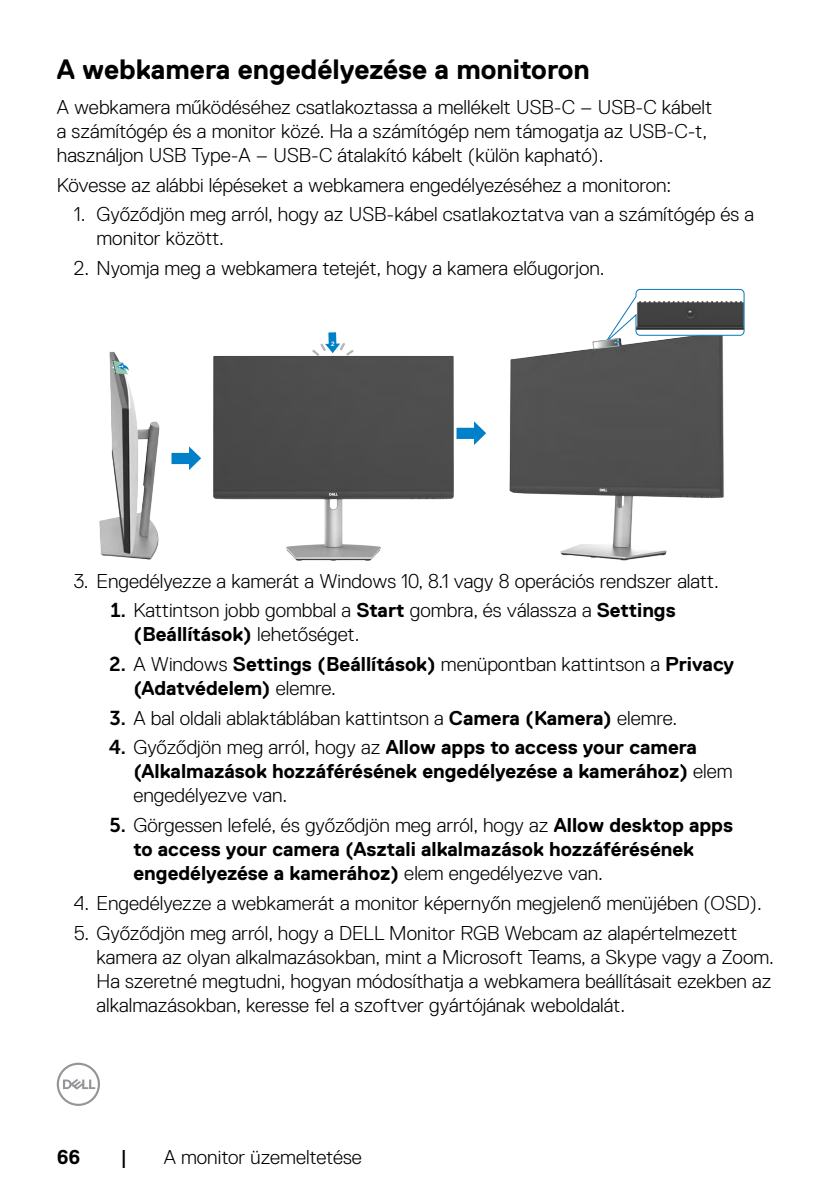
<style>
.page{position:relative;width:840px;height:1191px;background:#fff}
.page>*{position:absolute;margin:0;border:0;box-sizing:border-box;transform-origin:0 0}
.t1{font:700 28px "Dell Replica";color:#000}
.t2{font:300 20px/24px "Dell Replica";color:#000}
.t3{font:700 20px/24px "Dell Replica";color:#000}
.t4{font:20px "Dell Replica";color:#000}
.t5{font:6.2px "Museo Sans For Dell 700";color:#fff}
.s1{font-family:"Museo Sans For Dell 700";font-weight:400}
.s2{font-weight:700}
.s3{font-weight:300}
</style>
<div class="page">
<svg style="left:57px;top:1062px;width:43px;height:44px"></svg>
<img style="left:213px;top:356px;width:241px;height:205px">
<img style="left:509px;top:348px;width:215px;height:213px">
<img style="left:99px;top:351px;width:61px;height:209px">
<svg style="left:311px;top:331px;width:44px;height:26px"></svg>
<svg style="left:112px;top:360px;width:17px;height:15px"></svg>
<svg style="left:171px;top:446px;width:30px;height:24px"></svg>
<svg style="left:456px;top:421px;width:30px;height:24px"></svg>
<svg style="left:592px;top:288px;width:152px;height:61px"></svg>
<h1 class="t1" style="left:57px;top:53px;width:534px">A webkamera engedélyezése a monitoron</h1>
<p class="t2" style="left:57px;top:95px;width:656px">A webkamera működéséhez csatlakoztassa a mellékelt USB-C – USB-C kábelt a számítógép és a monitor közé. Ha a számítógép nem támogatja az USB-C-t, használjon USB Type-A – USB-C átalakító kábelt (külön kapható).</p>
<p class="t2" style="left:57px;top:173px;width:615px">Kövesse az alábbi lépéseket a webkamera engedélyezéséhez a monitoron:</p>
<p class="t2" style="left:96px;top:202px;width:658px;text-indent:-23px">1. Győződjön meg arról, hogy az USB-kábel csatlakoztatva van a számítógép és a monitor között.</p>
<p class="t2" style="left:74px;top:256px;width:532px">2. Nyomja meg a webkamera tetejét, hogy a kamera előugorjon.</p>
<p class="t5" style="left:117px;top:368px;width:5px;rotate:-90deg">1</p>
<p class="t5" style="left:331px;top:341px;width:5px">2</p>
<p class="t2" style="left:74px;top:569px;width:646px">3. Engedélyezze a kamerát a Windows 10, 8.1 vagy 8 operációs rendszer alatt.</p>
<p class="t2" style="left:133px;top:598px;width:543px;text-indent:-23px"><span class="s1">1.</span> Kattintson jobb gombbal a <span class="s2">Start</span> gombra, és válassza a <span class="s2">Settings (Beállítások)</span> lehetőséget.</p>
<p class="t3" style="left:133px;top:652px;width:602px;text-indent:-24px"><span class="s1">2.</span> <span class="s3">A Windows</span> Settings (Beállítások) <span class="s3">menüpontban kattintson a</span> Privacy (Adatvédelem) <span class="s3">elemre.</span></p>
<p class="t2" style="left:109px;top:706px;width:569px"><span class="s1">3.</span> A bal oldali ablaktáblában kattintson a <span class="s2">Camera (Kamera)</span> elemre.</p>
<p class="t3" style="left:133px;top:735px;width:600px;text-indent:-25px"><span class="s1">4.</span> <span class="s3">Győződjön meg arról, hogy az</span> Allow apps to access your camera (Alkalmazások hozzáférésének engedélyezése a kamerához) <span class="s3">elem engedélyezve van.</span></p>
<p class="t3" style="left:133px;top:813px;width:600px;text-indent:-24px"><span class="s1">5.</span> <span class="s3">Görgessen lefelé, és győződjön meg arról, hogy az</span> Allow desktop apps to access your camera (Asztali alkalmazások hozzáférésének engedélyezése a kamerához) <span class="s3">elem engedélyezve van.</span></p>
<p class="t2" style="left:74px;top:891px;width:689px">4. Engedélyezze a webkamerát a monitor képernyőn megjelenő menüjében (OSD).</p>
<p class="t2" style="left:96px;top:920px;width:678px;text-indent:-23px">5. Győződjön meg arról, hogy a DELL Monitor RGB Webcam az alapértelmezett kamera az olyan alkalmazásokban, mint a Microsoft Teams, a Skype vagy a Zoom.<br>Ha szeretné megtudni, hogyan módosíthatja a webkamera beállításait ezekben az alkalmazásokban, keresse fel a szoftver gyártójának weboldalát.</p>
<p class="t3" style="left:57px;top:1145px;width:25px">66</p>
<p class="t4" style="left:120px;top:1146px;width:8px">|</p>
<p class="t2" style="left:163px;top:1145px;width:199px">A monitor üzemeltetése</p>
</div>
